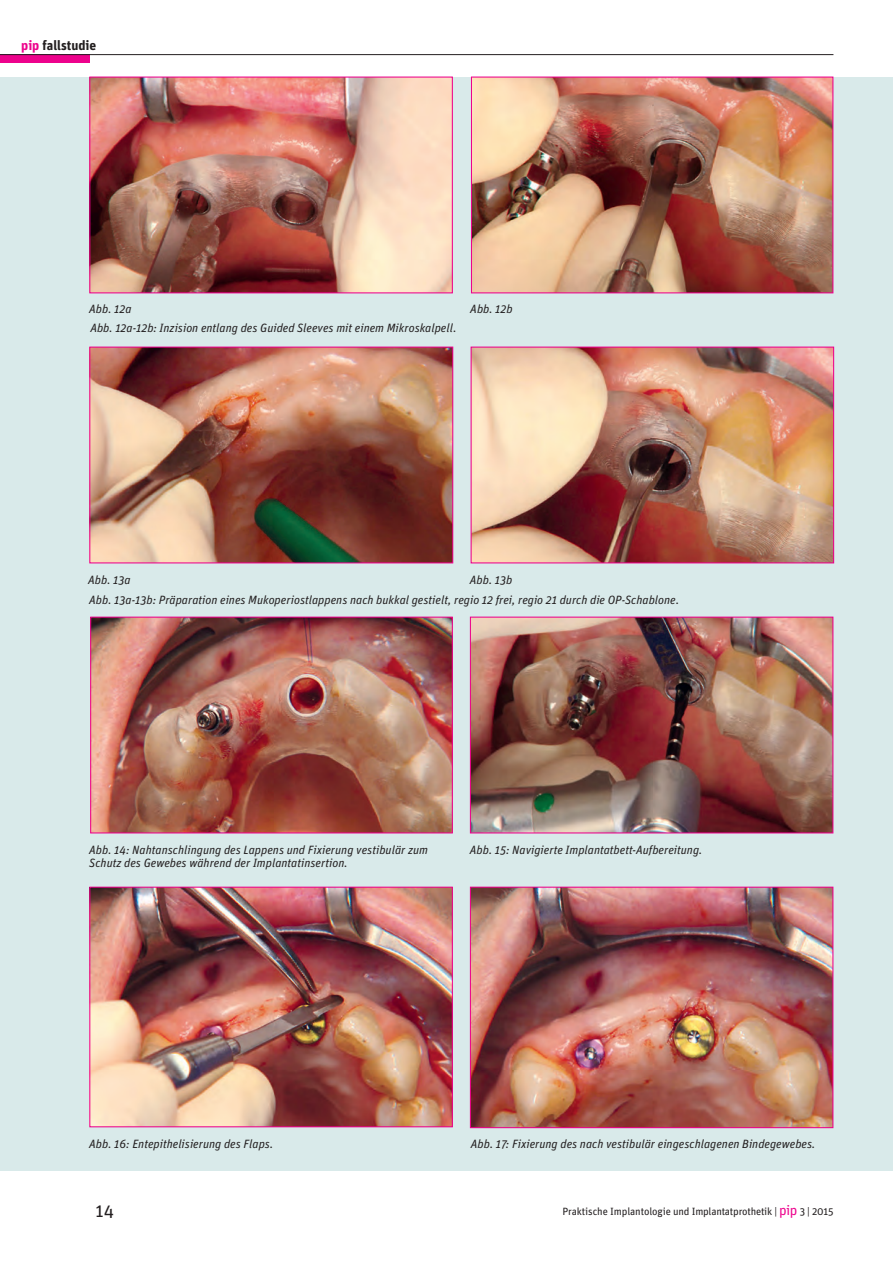
<style>
.page{position:relative;width:893px;height:1263px;background:#fff}
.page>*{position:absolute;margin:0;border:0;box-sizing:border-box;transform-origin:0 0}
.t1{font:18px "Unit OT";color:#231f20}
.t2{font:700 13.5px "Unit OT";color:#231f20}
.BUs{font:italic 12px/13.5px "Unit OT";color:#231f20}
.t3{font:10.5px "Unit OT";letter-spacing:-.02em;color:#231f20}
.s1{color:#ed028c}
.s2{font-size:14.1px;color:#ed028c}
</style>
<div class="page">
<div style="left:0;top:54px;width:89px;height:9px;background:#ed028c"></div>
<hr style="left:0;top:54px;width:833px;height:1px;background:#231f20">
<div style="left:0;top:77px;width:893px;height:1093px;background:#d9eaea"></div>
<img style="left:91px;top:79px;width:360px;height:212px">
<div style="left:89px;top:77px;width:364px;height:216px;border:1px solid #ed028c"></div>
<img style="left:473px;top:349px;width:359px;height:212px">
<div style="left:471px;top:347px;width:363px;height:216px;border:1px solid #ed028c"></div>
<img style="left:92px;top:619px;width:359px;height:212px">
<div style="left:90px;top:617px;width:363px;height:216px;border:1px solid #ed028c"></div>
<img style="left:91px;top:889px;width:360px;height:236px">
<div style="left:89px;top:887px;width:364px;height:240px;border:1px solid #ed028c"></div>
<img style="left:473px;top:79px;width:358px;height:212px">
<div style="left:471px;top:77px;width:362px;height:216px;border:1px solid #ed028c"></div>
<img style="left:91px;top:349px;width:360px;height:212px">
<div style="left:89px;top:347px;width:364px;height:216px;border:1px solid #ed028c"></div>
<img style="left:472px;top:619px;width:359px;height:212px">
<div style="left:470px;top:617px;width:363px;height:216px;border:1px solid #ed028c"></div>
<img style="left:472px;top:889px;width:359px;height:237px">
<div style="left:470px;top:887px;width:363px;height:241px;border:1px solid #ed028c"></div>
<p class="t2" style="left:21px;top:37px;width:77px"><span class="s1">pip</span> fallstudie</p>
<p class="BUs" style="left:89px;top:302px;width:44px">Abb. 12a</p>
<p class="BUs" style="left:470px;top:302px;width:44px">Abb. 12b</p>
<p class="BUs" style="left:90px;top:321px;width:368px">Abb. 12a-12b: Inzision entlang des Guided Sleeves mit einem Mikroskalpell.</p>
<p class="BUs" style="left:88px;top:573px;width:44px">Abb. 13a</p>
<p class="BUs" style="left:470px;top:573px;width:44px">Abb. 13b</p>
<p class="BUs" style="left:89px;top:593px;width:591px">Abb. 13a-13b: Präparation eines Mukoperiostlappens nach bukkal gestielt, regio 12 frei, regio 21 durch die OP-Schablone.</p>
<p class="BUs" style="left:89px;top:843px;width:340px">Abb. 14: Nahtanschlingung des Lappens und Fixierung vestibulär zum<br>Schutz des Gewebes während der Implantatinsertion.</p>
<p class="BUs" style="left:470px;top:843px;width:234px">Abb. 15: Navigierte Implantatbett-Aufbereitung.</p>
<p class="BUs" style="left:89px;top:1137px;width:186px">Abb. 16: Entepithelisierung des Flaps.</p>
<p class="BUs" style="left:471px;top:1137px;width:346px">Abb. 17: Fixierung des nach vestibulär eingeschlagenen Bindegewebes.</p>
<h1 class="t1" style="left:96px;top:1200px;width:20px">14</h1>
<p class="t3" style="left:562px;top:1205px;width:273px">Praktische Implantologie und Implantatprothetik | <span class="s2">pip</span> 3 | 2015</p>
</div>
